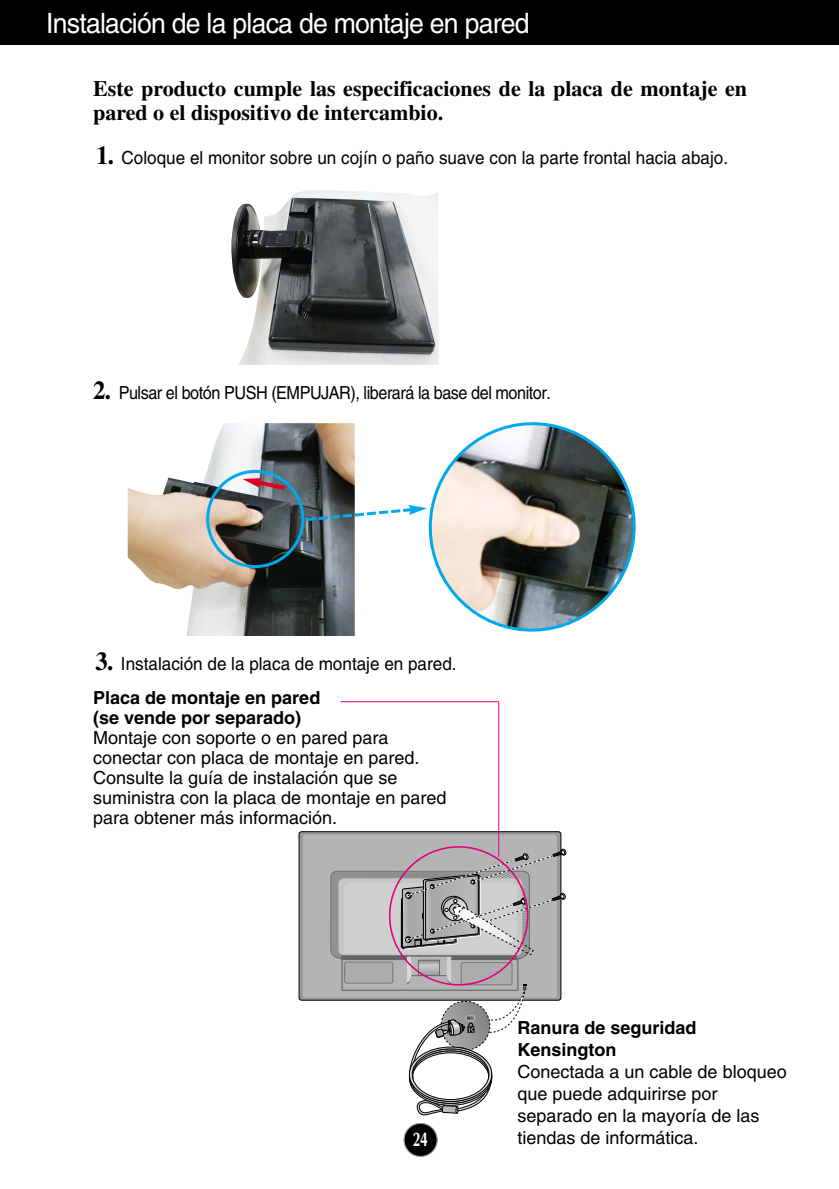
<style>
.page{position:relative;width:839px;height:1189px;background:#fff}
.page>*{position:absolute;margin:0;border:0;box-sizing:border-box;transform-origin:0 0}
.t1{font:28px "Helvetica";letter-spacing:-.03em;color:#fff;scale:.95 1}
.t2{font:700 22px/24px "Times";color:#000}
.t3{font:700 20px "Optima";color:#fff;scale:.7 1}
.t4{font:18px/20px "Helvetica";color:#000}
.t5{font:18px/34px "Helvetica";color:#000;scale:.95 1}
.t6{font:18px "Helvetica";letter-spacing:-.03em;color:#000;scale:.9 1}
.t7{font:700 18px/22px "Helvetica";color:#000}
.s1{font-family:"Times";font-weight:700;font-size:26px}
.s2{font-weight:700}
</style>
<div class="page">
<div style="left:404px;top:1123px;width:33px;height:33px;background:#000;border-radius:50%"></div>
<div style="left:403px;top:1123px;width:34px;height:34px;border:2px solid #a5a5a5;border-radius:50%"></div>
<div style="left:0;top:0;width:839px;height:45px;background:#000"></div>
<img style="left:231px;top:190px;width:207px;height:175px">
<img style="left:128px;top:423px;width:227px;height:213px">
<svg style="left:428px;top:422px;width:208px;height:210px"></svg>
<svg style="left:206px;top:470px;width:221px;height:98px"></svg>
<div style="left:303px;top:834px;width:254px;height:163px;background:#b4b4b4;border-radius:2px"></div>
<div style="left:299px;top:831px;width:262px;height:169px;border:1px solid #000;border-radius:3px"></div>
<svg style="left:330px;top:846px;width:236px;height:269px"></svg>
<hr style="left:498px;top:701px;width:1px;height:156px;background:#e3007b">
<hr style="left:341px;top:701px;width:158px;height:1px;background:#e3007b">
<h1 class="t1" style="left:46px;top:13px;width:510px">Instalación de la placa de montaje en pared</h1>
<p class="t2" style="left:93px;top:79px;width:655px">Este producto cumple las especificaciones de la placa de montaje en pared o el dispositivo de intercambio.</p>
<p class="t5" style="left:96px;top:142px;width:667px"><span class="s1">1.</span> Coloque el monitor sobre un cojín o paño suave con la parte frontal hacia abajo.</p>
<p class="t6" style="left:93px;top:386px;width:510px"><span class="s1">2.</span> Pulsar el botón PUSH (EMPUJAR), liberará la base del monitor.</p>
<p class="t5" style="left:93px;top:648px;width:384px"><span class="s1">3.</span> Instalación de la placa de montaje en pared.<br><span class="s2">Placa de montaje en pared</span></p>
<p class="t7" style="left:93px;top:708px;width:210px">(se vende por separado)</p>
<p class="t4" style="left:93px;top:729px;width:355px">Montaje con soporte o en pared para conectar con placa de montaje en pared.<br>Consulte la guía de instalación que se suministra con la placa de montaje en pared para obtener más información.</p>
<p class="t3" style="left:413px;top:1131px;width:23px">24</p>
<p class="t7" style="left:517px;top:1018px;width:181px">Ranura de seguridad<br>Kensington</p>
<p class="t4" style="left:517px;top:1062px;width:271px;line-height:22px">Conectada a un cable de bloqueo que puede adquirirse por separado en la mayoría de las tiendas de informática.</p>
</div>
